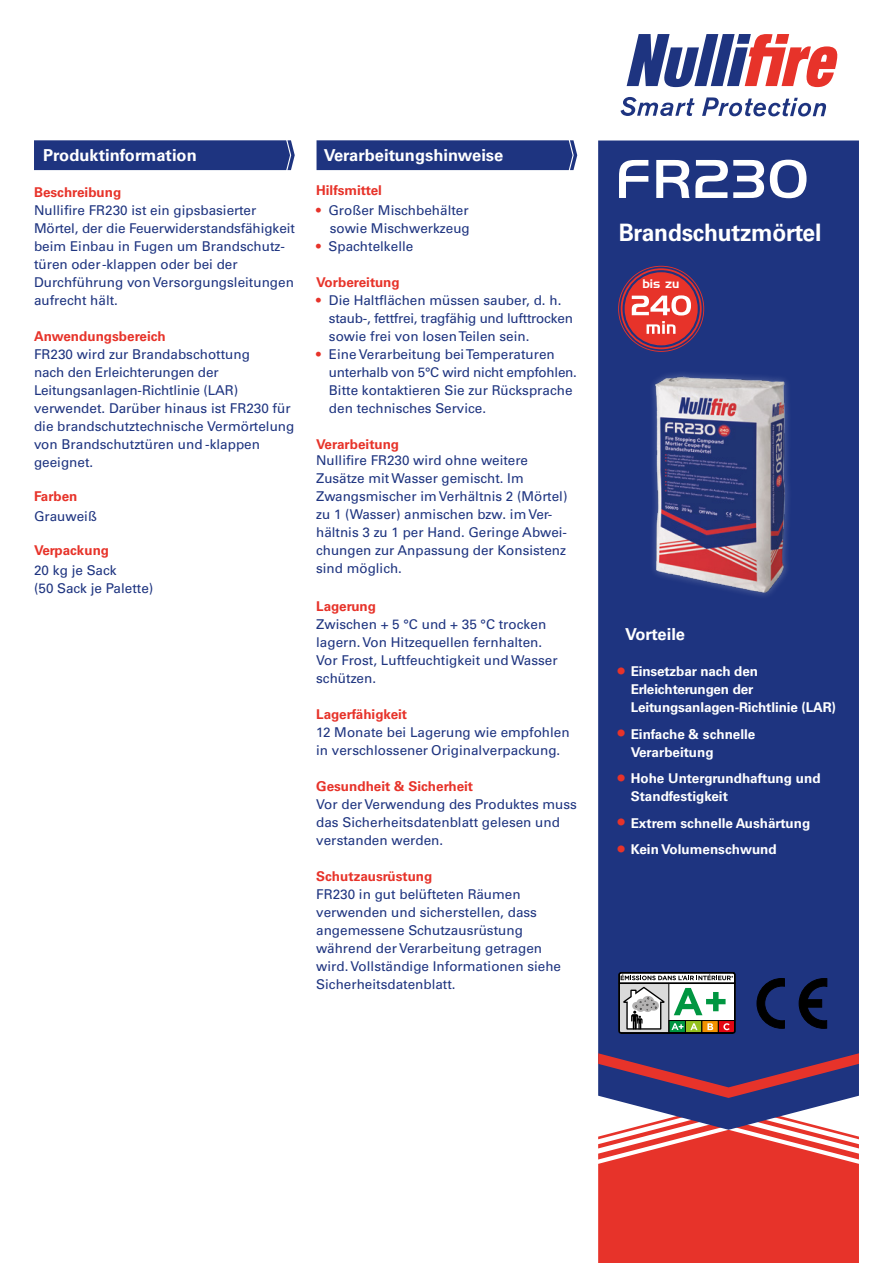
<style>
.page{position:relative;width:893px;height:1263px;background:#fff}
.page>*{position:absolute;margin:0;border:0;box-sizing:border-box;transform-origin:0 0}
.t1{font:500 57px "Handel Got D";letter-spacing:.03em;color:#fff}
.t2{font:700 24px "Univers LTCYR 65";letter-spacing:-.01em;color:#fff;scale:.95 1}
.t3{font:700 16.5px "Univers LTCYR 65";color:#fff}
.t4{font:13.5px/18px "Univers LTCYR 55 Roman";color:#1e3480}
.t5{font:700 13.5px/18px "Univers LTCYR 65";color:#fff}
.t6{font:700 13.5px "Univers LTCYR 65";color:#e7332a}
.t7{font:12.15px "Handel Gothic BT";color:#fff}
.s1{font-family:"Univers LTCYR 65";font-weight:700;color:#e7332a}
.s2{font-size:19.5px;color:#e7332a}
</style>
<div class="page">
<div style="left:317px;top:140px;width:260px;height:30px;background:#1e3480"></div>
<div style="left:34px;top:140px;width:261px;height:30px;background:#1e3480"></div>
<div style="left:598px;top:140px;width:261px;height:913px;background:#1e3480"></div>
<svg style="left:598px;top:1053px;width:261px;height:210px"></svg>
<svg style="left:627px;top:34px;width:211px;height:53px"></svg>
<svg style="left:620px;top:97px;width:75px;height:19px"></svg>
<svg style="left:702px;top:97px;width:124px;height:19px"></svg>
<svg style="left:618px;top:266px;width:86px;height:86px"></svg>
<div style="left:648px;top:370px;width:145px;height:229px;background:#203681"></div>
<img style="left:654px;top:377px;width:149px;height:226px">
<svg style="left:618px;top:972px;width:117px;height:62px"></svg>
<svg style="left:799px;top:978px;width:28px;height:50px"></svg>
<svg style="left:757px;top:978px;width:27px;height:50px"></svg>
<p class="t3" style="left:43px;top:143px;width:155px">Produktinformation</p>
<p class="t6" style="left:34px;top:182px;width:89px">Beschreibung</p>
<p class="t4" style="left:34px;top:200px;width:262px">Nullifire FR230 ist ein gipsbasierter Mörtel, der die Feuerwiderstandsfähigkeit beim Einbau in Fugen um Brandschutz&shy;türen oder -klappen oder bei der Durchführung von Versorgungsleitungen aufrecht hält.</p>
<p class="t6" style="left:34px;top:326px;width:133px">Anwendungsbereich</p>
<p class="t4" style="left:34px;top:344px;width:262px">FR230 wird zur Brandabschottung<br>nach den Erleichterungen der<br>Leitungsanlagen-Richtlinie (LAR) verwendet. Darüber hinaus ist FR230 für die brandschutztechnische Vermörtelung von Brandschutztüren und -klappen geeignet.</p>
<p class="t6" style="left:34px;top:487px;width:45px">Farben</p>
<p class="t4" style="left:34px;top:506px;width:65px">Grauweiß</p>
<p class="t6" style="left:34px;top:541px;width:77px">Verpackung</p>
<p class="t4" style="left:34px;top:560px;width:121px">20 kg je Sack<br>(50 Sack je Palette)</p>
<p class="t3" style="left:324px;top:143px;width:181px">Verarbeitungshinweise</p>
<p class="t6" style="left:316px;top:181px;width:67px">Hilfsmittel</p>
<p class="t4" style="left:316px;top:200px;width:155px;text-align:right"><span class="s1">•</span> Großer Mischbehälter sowie Mischwerkzeug</p>
<p class="t4" style="left:316px;top:236px;width:99px"><span class="s1">•</span> Spachtelkelle</p>
<p class="t6" style="left:316px;top:272px;width:85px">Vorbereitung</p>
<p class="t4" style="left:329px;top:290px;width:245px;text-indent:-13px"><span class="s1">•</span> Die Haltflächen müssen sauber, d. h. staub-, fettfrei, tragfähig und lufttrocken sowie frei von losen Teilen sein.</p>
<p class="t4" style="left:329px;top:344px;width:250px;text-indent:-13px"><span class="s1">•</span> Eine Verarbeitung bei Temperaturen unterhalb von 5°C wird nicht empfohlen.<br>Bitte kontaktieren Sie zur Rücksprache den technisches Service.</p>
<p class="t6" style="left:316px;top:434px;width:85px">Verarbeitung</p>
<p class="t4" style="left:316px;top:451px;width:253px">Nullifire FR230 wird ohne weitere Zusätze mit Wasser gemischt. Im Zwangsmischer im Verhältnis 2 (Mörtel) zu 1 (Wasser) anmischen bzw. im Ver&shy;hältnis 3 zu 1 per Hand. Geringe Abwei&shy;chungen zur Anpassung der Konsistenz sind möglich.</p>
<p class="t6" style="left:316px;top:596px;width:61px">Lagerung</p>
<p class="t4" style="left:316px;top:614px;width:243px">Zwischen + 5 °C und + 35 °C trocken lagern. Von Hitzequellen fernhalten.<br>Vor Frost, Luftfeuchtigkeit und Wasser schützen.</p>
<p class="t6" style="left:316px;top:704px;width:93px">Lagerfähigkeit</p>
<p class="t4" style="left:316px;top:722px;width:255px">12 Monate bei Lagerung wie empfohlen in verschlossener Originalverpackung.</p>
<p class="t6" style="left:316px;top:776px;width:159px">Gesundheit &amp; Sicherheit</p>
<p class="t4" style="left:316px;top:794px;width:262px">Vor der Verwendung des Produktes muss das Sicherheitsdatenblatt gelesen und verstanden werden.</p>
<p class="t6" style="left:316px;top:866px;width:118px">Schutzausrüstung</p>
<p class="t4" style="left:316px;top:884px;width:246px">FR230 in gut belüfteten Räumen verwenden und sicherstellen, dass angemessene Schutzausrüstung während der Verarbeitung getragen wird. Vollständige Informationen siehe Sicherheitsdatenblatt.</p>
<h1 class="t1" style="left:615px;top:147px;width:195px">FR230</h1>
<h2 class="t2" style="left:619px;top:216px;width:215px">Brandschutzmörtel</h2>
<p class="t7" style="left:643px;top:276px;width:38px">bis zu</p>
<p class="t3" style="left:625px;top:623px;width:62px">Vorteile</p>
<p class="t5" style="left:631px;top:662px;width:207px;text-indent:-13px"><span class="s2">•</span> Einsetzbar nach den<br>Erleichterungen der<br>Leitungsanlagen-Richtlinie (LAR)</p>
<p class="t5" style="left:631px;top:724px;width:126px;text-indent:-13px"><span class="s2">•</span> Einfache &amp; schnelle<br>Verarbeitung</p>
<p class="t5" style="left:631px;top:769px;width:191px;text-indent:-13px"><span class="s2">•</span> Hohe Untergrundhaftung und<br>Standfestigkeit</p>
<p class="t5" style="left:618px;top:813px;width:194px"><span class="s2">•</span> Extrem schnelle Aushärtung</p>
<p class="t5" style="left:618px;top:840px;width:160px"><span class="s2">•</span> Kein Volumenschwund</p>
</div>
